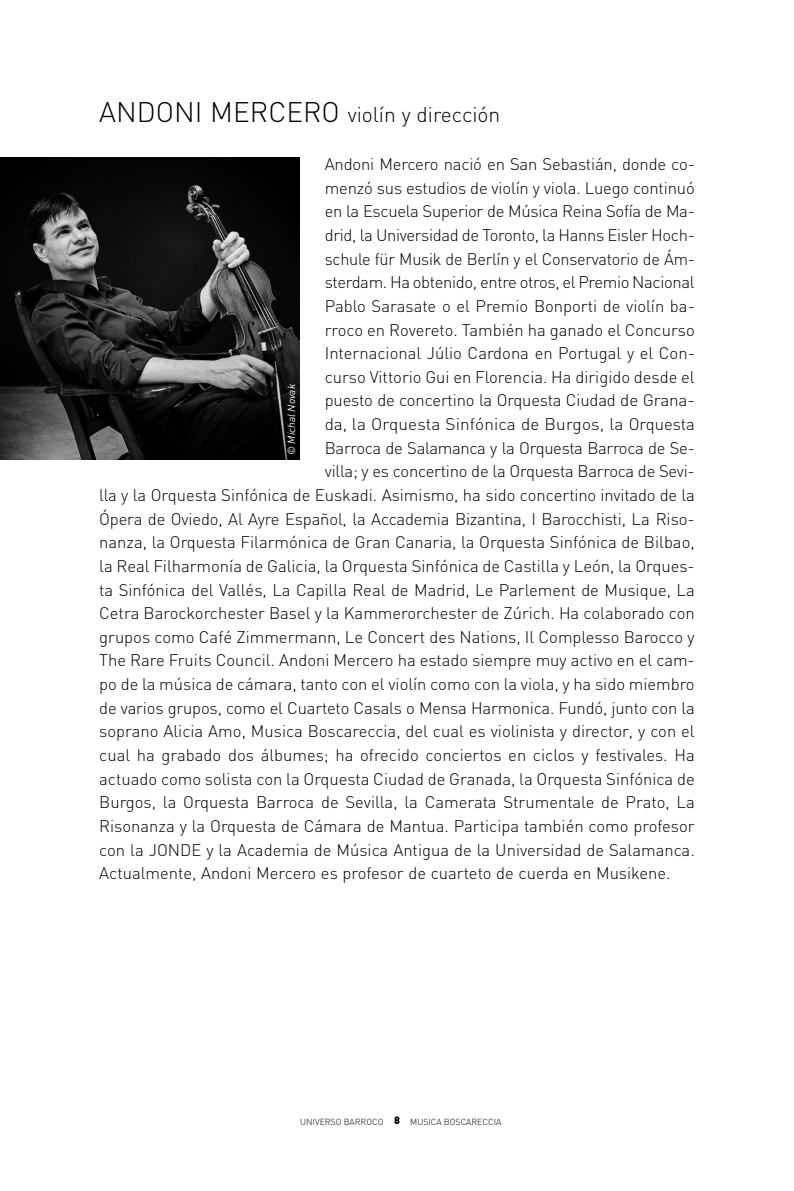
<style>
.page{position:relative;width:794px;height:1191px;background:#fff}
.page>*{position:absolute;margin:0;border:0;box-sizing:border-box;transform-origin:0 0}
.t1{font:300 21px "DIN";color:#000}
.t2{font:300 16.62px "DIN";color:#000}
.t3{font:300 16.62px "DIN";letter-spacing:-.02em;color:#000}
.t4{font:italic 10.5px "DIN";color:#fff}
.t5{font:300 8.75px "DIN";color:#000}
.s1{font-size:28px}
.s2{font-weight:900;font-size:10.5px}
</style>
<div class="page">
<img style="left:0;top:158px;width:300px;height:302px">
<p class="t1" style="left:99px;top:101px;width:402px"><span class="s1">ANDONI MERCERO</span> violín y dirección</p>
<p class="t2" style="left:325px;top:154px;width:371px">Andoni Mercero nació en San Sebastián, donde co-</p>
<p class="t2" style="left:325px;top:178px;width:371px">menzó sus estudios de violín y viola. Luego continuó</p>
<p class="t3" style="left:325px;top:201px;width:369px">en la Escuela Superior de Música Reina Sofía de Ma-</p>
<p class="t3" style="left:325px;top:225px;width:369px">drid, la Universidad de Toronto, la Hanns Eisler Hoch-</p>
<p class="t2" style="left:325px;top:248px;width:369px">schule für Musik de Berlín y el Conservatorio de Ám-</p>
<p class="t3" style="left:325px;top:272px;width:371px">sterdam. Ha obtenido, entre otros, el Premio Nacional</p>
<p class="t2" style="left:325px;top:296px;width:371px">Pablo Sarasate o el Premio Bonporti de violín ba-</p>
<p class="t2" style="left:325px;top:319px;width:371px">rroco en Rovereto. También ha ganado el Concurso</p>
<p class="t2" style="left:325px;top:343px;width:371px">Internacional Júlio Cardona en Portugal y el Con-</p>
<p class="t2" style="left:325px;top:366px;width:371px">curso Vittorio Gui en Florencia. Ha dirigido desde el</p>
<p class="t2" style="left:325px;top:390px;width:371px">puesto de concertino la Orquesta Ciudad de Grana-</p>
<p class="t2" style="left:325px;top:414px;width:371px">da, la Orquesta Sinfónica de Burgos, la Orquesta</p>
<p class="t3" style="left:325px;top:437px;width:369px">Barroca de Salamanca y la Orquesta Barroca de Se-</p>
<p class="t2" style="left:325px;top:461px;width:371px">villa; y es concertino de la Orquesta Barroca de Sevi-</p>
<p class="t2" style="left:99px;top:485px;width:597px">lla y la Orquesta Sinfónica de Euskadi. Asimismo, ha sido concertino invitado de la</p>
<p class="t2" style="left:99px;top:508px;width:597px">Ópera de Oviedo, Al Ayre Español, la Accademia Bizantina, I Barocchisti, La Riso-</p>
<p class="t2" style="left:99px;top:532px;width:597px">nanza, la Orquesta Filarmónica de Gran Canaria, la Orquesta Sinfónica de Bilbao,</p>
<p class="t2" style="left:99px;top:555px;width:597px">la Real Filharmonía de Galicia, la Orquesta Sinfónica de Castilla y León, la Orques-</p>
<p class="t2" style="left:99px;top:579px;width:597px">ta Sinfónica del Vallés, La Capilla Real de Madrid, Le Parlement de Musique, La</p>
<p class="t2" style="left:99px;top:603px;width:597px">Cetra Barockorchester Basel y la Kammerorchester de Zúrich. Ha colaborado con</p>
<p class="t2" style="left:99px;top:626px;width:597px">grupos como Café Zimmermann, Le Concert des Nations, Il Complesso Barocco y</p>
<p class="t2" style="left:99px;top:650px;width:597px">The Rare Fruits Council. Andoni Mercero ha estado siempre muy activo en el cam-</p>
<p class="t2" style="left:99px;top:674px;width:597px">po de la música de cámara, tanto con el violín como con la viola, y ha sido miembro</p>
<p class="t2" style="left:99px;top:697px;width:597px">de varios grupos, como el Cuarteto Casals o Mensa Harmonica. Fundó, junto con la</p>
<p class="t2" style="left:99px;top:721px;width:597px">soprano Alicia Amo, Musica Boscareccia, del cual es violinista y director, y con el</p>
<p class="t2" style="left:99px;top:744px;width:597px">cual ha grabado dos álbumes; ha ofrecido conciertos en ciclos y festivales. Ha</p>
<p class="t2" style="left:99px;top:768px;width:597px">actuado como solista con la Orquesta Ciudad de Granada, la Orquesta Sinfónica de</p>
<p class="t2" style="left:99px;top:792px;width:597px">Burgos, la Orquesta Barroca de Sevilla, la Camerata Strumentale de Prato, La</p>
<p class="t2" style="left:99px;top:815px;width:597px">Risonanza y la Orquesta de Cámara de Mantua. Participa también como profesor</p>
<p class="t2" style="left:99px;top:839px;width:597px">con la JONDE y la Academia de Música Antigua de la Universidad de Salamanca.</p>
<p class="t2" style="left:99px;top:863px;width:573px">Actualmente, Andoni Mercero es profesor de cuarteto de cuerda en Musikene.</p>
<p class="t4" style="left:285px;top:455px;width:72px;rotate:-90deg">© Michal Novak</p>
<p class="t5" style="left:300px;top:1116px;width:203px">UNIVERSO BARROCO <span class="s2">8</span> MUSICA BOSCARECCIA</p>
</div>
